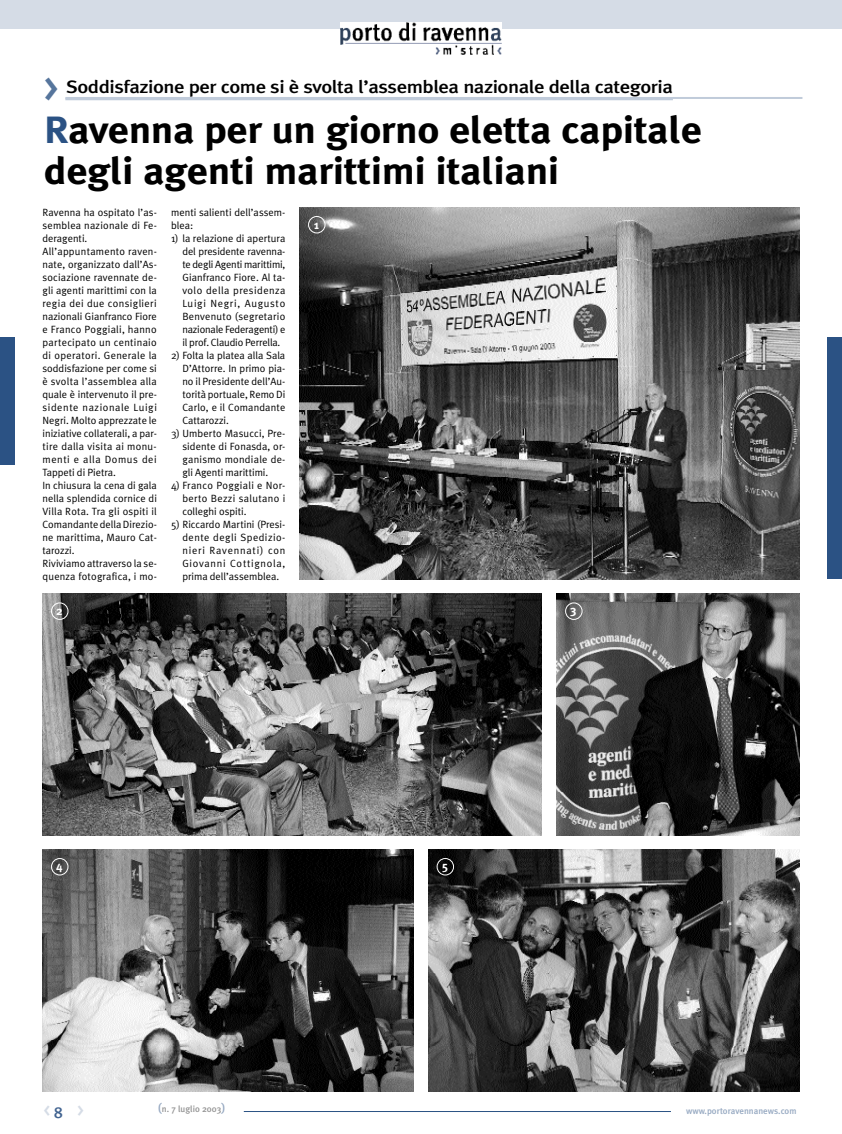
<style>
.page{position:relative;width:842px;height:1134px;background:#fff}
.page>*{position:absolute;margin:0;border:0;box-sizing:border-box;transform-origin:0 0}
.t1{font:40px "Meta Plus Medium Caps";color:#56759c}
.t2{font:700 38px/41px "Meta Plus";letter-spacing:-.01em;color:#000;scale:1.1 1}
.t3{font:500 18px "Meta Plus";letter-spacing:-.025em;color:#000;scale:1.15 1}
.t4{font:18px "Meta Plus Medium Caps";color:#d5dce6}
.t5{font:16px "Meta Plus Medium Caps";color:#416390}
.t6{font:700 12px "Meta Plus";color:#fff}
.t7{font:10.5px/13px "Meta Plus Normal";letter-spacing:.01em;color:#000;text-align:justify}
.t8{font:500 9px "Meta Plus";color:#95a8c1}
.t9{font:500 9px "Meta Plus";color:#939393}
.s1{color:#2b5284}
.s2{font-size:12px;color:#95a8c1}
</style>
<div class="page">
<hr style="left:244px;top:1111px;width:427px;height:1px;background:#2b5284">
<div style="left:0;top:0;width:842px;height:28px;background:#d5dce6"></div>
<img style="left:341px;top:22px;width:160px;height:32px">
<div style="left:0;top:338px;width:14px;height:127px;background:#2b5284"></div>
<div style="left:828px;top:338px;width:14px;height:241px;background:#2b5284"></div>
<hr style="left:65px;top:98px;width:608px;height:2px;background:#c0cbda">
<hr style="left:65px;top:97px;width:737px;height:2px;background:#c0cbda">
<img style="left:300px;top:207px;width:499px;height:372px">
<img style="left:43px;top:594px;width:499px;height:241px">
<img style="left:557px;top:594px;width:242px;height:241px">
<img style="left:43px;top:850px;width:371px;height:241px">
<img style="left:428px;top:850px;width:371px;height:241px">
<div style="left:308px;top:216px;width:18px;height:17px;border:1px solid #fff;border-radius:50%"></div>
<div style="left:51px;top:602px;width:17px;height:18px;border:1px solid #fff;border-radius:50%"></div>
<div style="left:565px;top:602px;width:18px;height:18px;border:1px solid #fff;border-radius:50%"></div>
<div style="left:51px;top:858px;width:17px;height:17px;border:1px solid #fff;border-radius:50%"></div>
<div style="left:437px;top:858px;width:17px;height:17px;border:1px solid #fff;border-radius:50%"></div>
<h1 class="t1" style="left:44px;top:64px;width:17px">&gt;</h1>
<h2 class="t2" style="left:44px;top:109px;width:600px"><span class="s1">R</span>avenna per un giorno eletta capitale degli agenti marittimi italiani</h2>
<p class="t7" style="left:43px;top:206px;width:116px;text-align:left">Ravenna ha ospitato l’as&shy;semblea nazionale di Fe&shy;deragenti.<br>All’appuntamento raven&shy;nate, organizzato dall’As&shy;sociazione ravennate de&shy;gli agenti marittimi con la regia dei due consiglieri nazionali Gianfranco Fiore e Franco Poggiali, hanno partecipato un centinaio di operatori. Generale la soddisfazione per come si è svolta l’assemblea alla quale è intervenuto il pre&shy;sidente nazionale Luigi<br>Negri. Molto apprezzate le iniziative collaterali, a par&shy;tire dalla visita ai monu&shy;menti e alla Domus dei<br>Tappeti di Pietra.<br>In chiusura la cena di gala nella splendida cornice di<br>Villa Rota. Tra gli ospiti il<br>Comandante della Direzio&shy;ne marittima, Mauro Cat&shy;tarozzi.<br>Riviviamo attraverso la se&shy;quenza fotografica, i mo-</p>
<p class="t7" style="left:171px;top:205px;width:116px">menti salienti dell’assem&shy;blea:</p>
<h3 class="t3" style="left:66px;top:77px;width:529px">Soddisfazione per come si è svolta l’assemblea nazionale della categoria</h3>
<p class="t6" style="left:314px;top:218px;width:6px">1</p>
<p class="t7" style="left:182px;top:231px;width:105px;text-indent:-11px">1) la relazione di apertura del presidente ravenna&shy;te degli Agenti marittimi, Gianfranco Fiore. Al ta&shy;volo della presidenza Luigi Negri, Augusto Benvenuto (segretario nazionale Federagenti) e il prof. Claudio Perrella.</p>
<p class="t7" style="left:182px;top:348px;width:104px;text-indent:-11px">2) Folta la platea alla Sala D’Attorre. In primo pia&shy;no il Presidente dell’Au&shy;torità portuale, Remo Di Carlo, e il Comandante Cattarozzi.</p>
<p class="t7" style="left:182px;top:426px;width:105px;text-indent:-11px">3) Umberto Masucci, Pre&shy;sidente di Fonasda, or&shy;ganismo mondiale de&shy;gli Agenti marittimi.</p>
<p class="t7" style="left:182px;top:478px;width:104px;text-indent:-11px">4) Franco Poggiali e Nor&shy;berto Bezzi salutano i colleghi ospiti.</p>
<p class="t7" style="left:182px;top:517px;width:105px;text-indent:-11px">5) Riccardo Martini (Presi&shy;dente degli Spedizio&shy;nieri Ravennati) con Giovanni Cottignola, prima dell’assemblea.</p>
<p class="t6" style="left:56px;top:604px;width:8px">2</p>
<p class="t6" style="left:570px;top:603px;width:8px">3</p>
<p class="t6" style="left:56px;top:859px;width:8px">4</p>
<p class="t6" style="left:442px;top:859px;width:7px">5</p>
<h3 class="t5" style="left:54px;top:1103px;width:10px">8</h3>
<p class="t9" style="left:158px;top:1104px;width:69px"><span class="s2">(</span>n. 7 luglio 2003<span class="s2">)</span></p>
<h3 class="t4" style="left:44px;top:1100px;width:8px">&lt;</h3>
<h3 class="t4" style="left:77px;top:1100px;width:8px">&gt;</h3>
<p class="t8" style="left:686px;top:1105px;width:112px">www.portoravennanews.com</p>
</div>
